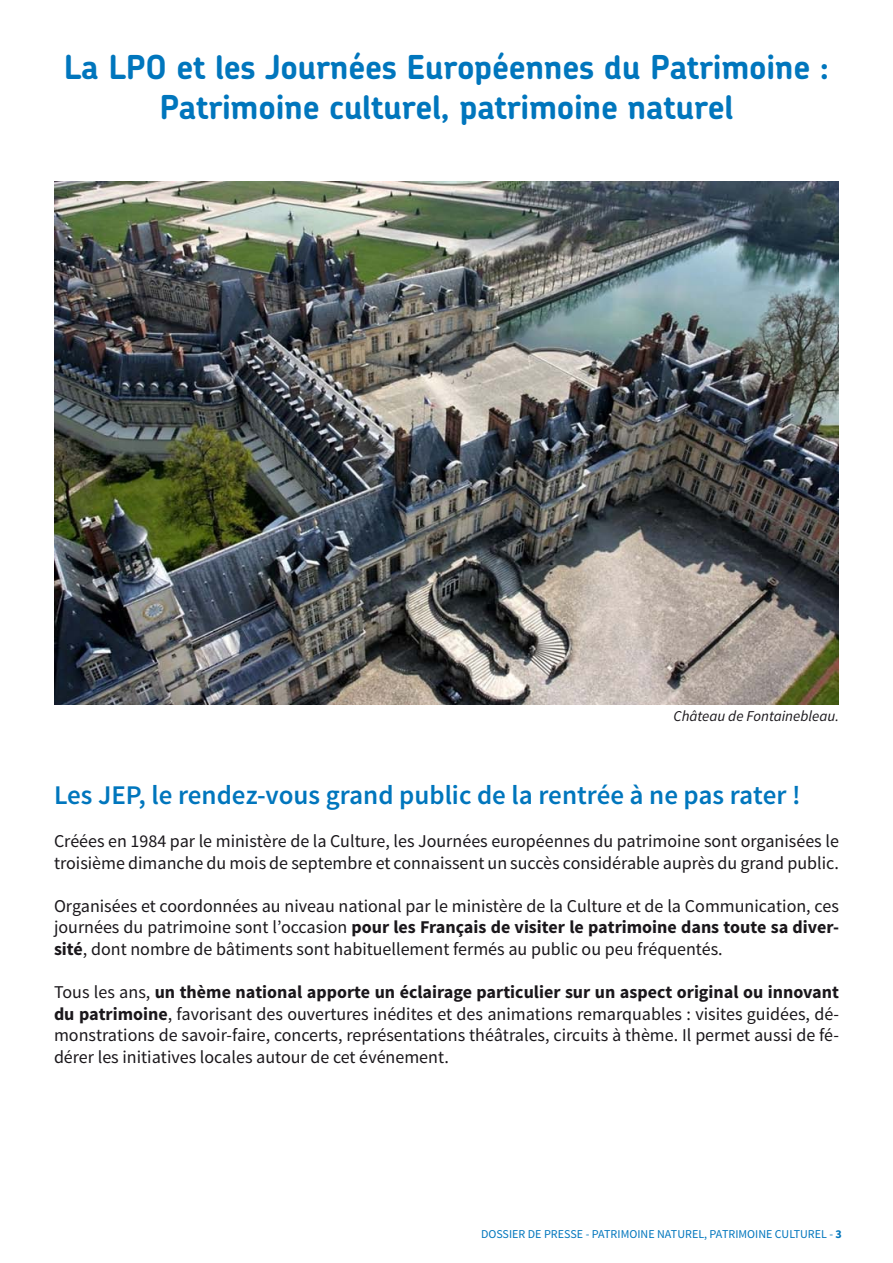
<style>
.page{position:relative;width:893px;height:1263px;background:#fff}
.page>*{position:absolute;margin:0;border:0;box-sizing:border-box;transform-origin:0 0}
.t1{font:700 33px/39.6px "Chevin";letter-spacing:-.01em;color:#0076bd;text-align:center}
.t2{font:600 27px "Source Sans Pro";color:#0076bd}
.t3{font:18px/21.6px "Source Sans Pro";color:#1a171b;text-align:justify}
.t4{font:italic 15px "Source Sans Pro";color:#1a171b}
.t5{font:12px "Source Sans Pro";color:#0076bd}
.s1{font-weight:700}
</style>
<div class="page">
<img style="left:54px;top:181px;width:785px;height:523px">
<h1 class="t1" style="left:64px;top:47px;width:767px">La LPO et les Journées Européennes du Patrimoine :<br>Patrimoine culturel, patrimoine naturel</h1>
<p class="t4" style="left:673px;top:706px;width:167px">Château de Fontainebleau.</p>
<h2 class="t2" style="left:54px;top:778px;width:748px">Les JEP, le rendez-vous grand public de la rentrée à ne pas rater !</h2>
<p class="t3" style="left:54px;top:830px;width:786px">Créées en 1984 par le ministère de la Culture, les Journées européennes du patrimoine sont organisées le troisième dimanche du mois de septembre et connaissent un succès considérable auprès du grand public.</p>
<p class="t3" style="left:54px;top:895px;width:786px">Organisées et coordonnées au niveau national par le ministère de la Culture et de la Communication, ces journées du patrimoine sont l’occasion <span class="s1">pour les Français de visiter le patrimoine dans toute sa diver&shy;sité</span>, dont nombre de bâtiments sont habituellement fermés au public ou peu fréquentés.</p>
<p class="t3" style="left:54px;top:982px;width:786px">Tous les ans, <span class="s1">un thème national apporte un éclairage particulier sur un aspect original ou innovant du patrimoine</span>, favorisant des ouvertures inédites et des animations remarquables : visites guidées, dé&shy;monstrations de savoir-faire, concerts, représentations théâtrales, circuits à thème. Il permet aussi de fé&shy;dérer les initiatives locales autour de cet événement.</p>
<p class="t5" style="left:481px;top:1227px;width:362px">DOSSIER DE PRESSE - PATRIMOINE NATUREL, PATRIMOINE CULTUREL - <span class="s1">3</span></p>
</div>
